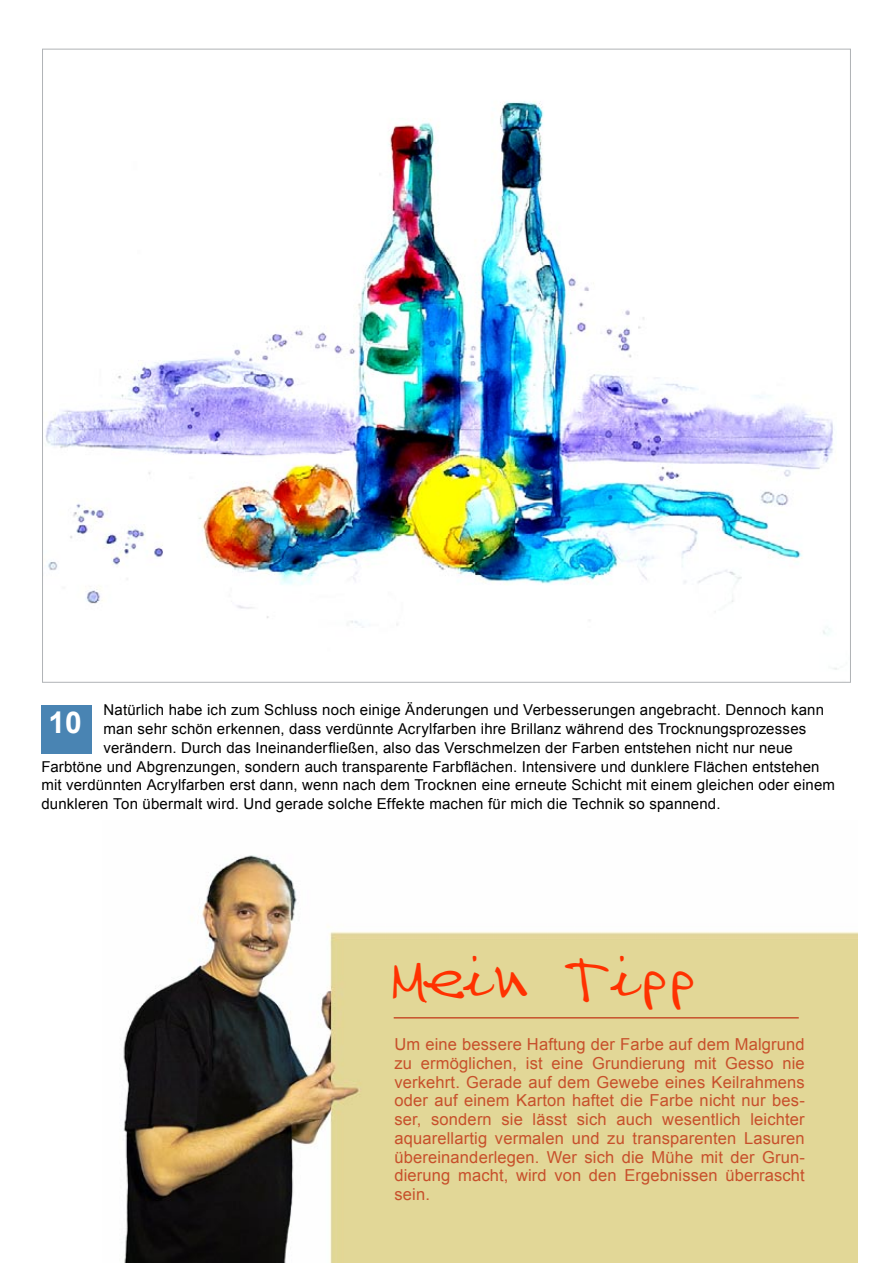
<style>
.page{position:relative;width:893px;height:1263px;background:#fff}
.page>*{position:absolute;margin:0;border:0;box-sizing:border-box;transform-origin:0 0}
.t1{font:45px "Steve Hand";letter-spacing:.14em;color:#ff3100}
.t2{font:700 30px "Arial";color:#fff}
.t3{font:16.5px/18.8px "Arial";letter-spacing:.01em;color:#c7502b;text-align:justify}
.t4{font:15px "Arial";letter-spacing:.01em;color:#000}
</style>
<div class="page">
<img style="left:123px;top:855px;width:735px;height:408px">
<div style="left:42px;top:705px;width:50px;height:49px;background:#4984b3"></div>
<img style="left:45px;top:101px;width:792px;height:569px">
<hr style="left:394px;top:1017px;width:405px;height:1px;background:#c7502b">
<p class="t4" style="left:104px;top:700px;width:722px">Natürlich habe ich zum Schluss noch einige Änderungen und Verbesserungen angebracht. Dennoch kann</p>
<p class="t4" style="left:104px;top:719px;width:704px">man sehr schön erkennen, dass verdünnte Acrylfarben ihre Brillanz während des Trocknungsprozesses</p>
<p class="t4" style="left:104px;top:738px;width:691px">verändern. Durch das Ineinanderfließen, also das Verschmelzen der Farben entstehen nicht nur neue</p>
<p class="t4" style="left:41px;top:756px;width:780px">Farbtöne und Abgrenzungen, sondern auch transparente Farbflächen. Intensivere und dunklere Flächen entstehen</p>
<p class="t4" style="left:41px;top:775px;width:795px">mit verdünnten Acrylfarben erst dann, wenn nach dem Trocknen eine erneute Schicht mit einem gleichen oder einem</p>
<p class="t4" style="left:41px;top:794px;width:681px">dunkleren Ton übermalt wird. Und gerade solche Effekte machen für mich die Technik so spannend.</p>
<h2 class="t2" style="left:48px;top:703px;width:35px">10</h2>
<h1 class="t1" style="left:394px;top:952px;width:302px">Mein Tipp</h1>
<p class="t3" style="left:394px;top:1035px;width:412px">Um eine bessere Haftung der Farbe auf dem Malgrund zu ermöglichen, ist eine Grundierung mit Gesso nie verkehrt. Gerade auf dem Gewebe eines Keilrahmens oder auf einem Karton haftet die Farbe nicht nur bes&shy;ser, sondern sie lässt sich auch wesentlich leichter aquarellartig vermalen und zu transparenten Lasuren übereinanderlegen. Wer sich die Mühe mit der Grun&shy;dierung macht, wird von den Ergebnissen überrascht sein.</p>
</div>
